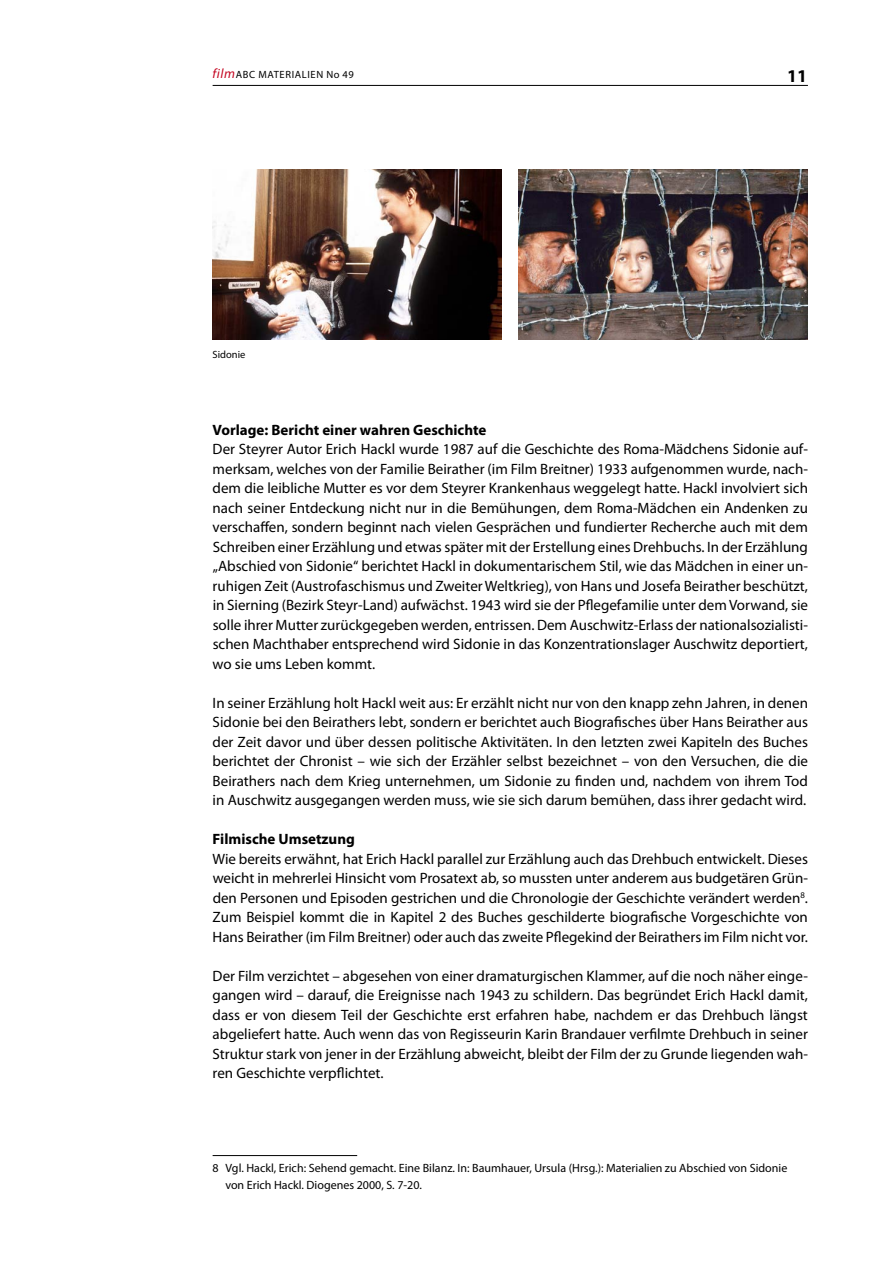
<style>
.page{position:relative;width:893px;height:1263px;background:#fff}
.page>*{position:absolute;margin:0;border:0;box-sizing:border-box;transform-origin:0 0}
.t1{font:700 18px "Myriad Pro";color:#000}
.t2{font:15px/19.5px "Myriad Pro";color:#000;text-align:justify}
.t3{font:700 15px "Myriad Pro";color:#000}
.t4{font:12px/16.5px "Myriad Pro";color:#000}
.t5{font:10.5px "Myriad Pro";letter-spacing:.06em;color:#000}
.s1{font-style:italic;font-size:13.5px;color:#c3041f}
</style>
<div class="page">
<hr style="left:213px;top:1155px;width:144px;height:1px;background:#000">
<hr style="left:213px;top:85px;width:595px;height:1px;background:#000">
<img style="left:213px;top:169px;width:289px;height:170px">
<img style="left:519px;top:169px;width:289px;height:170px">
<p class="t5" style="left:213px;top:68px;width:143px"><span class="s1">film</span>ABC Materialien No 49</p>
<p class="t1" style="left:787px;top:64px;width:21px">11</p>
<p class="t5" style="left:213px;top:348px;width:34px">Sidonie</p>
<p class="t3" style="left:213px;top:420px;width:275px">Vorlage: Bericht einer wahren Geschichte</p>
<p class="t2" style="left:213px;top:439px;width:597px">Der Steyrer Autor Erich Hackl wurde 1987 auf die Geschichte des Roma-Mädchens Sidonie auf&shy;merksam, welches von der Familie Beirather (im Film Breitner) 1933 aufgenommen wurde, nach&shy;dem die leibliche Mutter es vor dem Steyrer Krankenhaus weggelegt hatte. Hackl involviert sich nach seiner Entdeckung nicht nur in die Bemühungen, dem Roma-Mädchen ein Andenken zu verschaffen, sondern beginnt nach vielen Gesprächen und fundierter Recherche auch mit dem Schreiben einer Erzählung und etwas später mit der Erstellung eines Drehbuchs. I n der Erzählung „Abschied von Sidonie“ berichtet Hackl in dokumentarischem Stil, wie das Mädchen in einer un&shy;ruhigen Zeit (Austrofaschismus und Zweiter Weltkrieg), von Hans und Josefa Beirather beschützt, in Sierning (Bezirk Steyr-Land) aufwächst. 1943 wird sie der Pflegefamilie unter dem Vorwand, sie solle ihrer Mutter zurückgegeben werden, entrissen. Dem Auschwitz-Erlass der nationalsozialisti&shy;schen Machthaber entsprechend wird Sidonie in das Konzentrationslager Auschwitz deportiert, wo sie ums Leben kommt.</p>
<p class="t2" style="left:213px;top:693px;width:597px">I n seiner Erzählung holt Hackl weit aus: Er erzählt nicht nur von den knapp zehn Jahren, in denen Sidonie bei den Beirathers lebt, sondern er berichtet auch Biografisches über Hans Beirather aus der Zeit davor und über dessen politische Aktivitäten. I n den letzten zwei Kapiteln des Buches berichtet der Chronist – wie sich der Erzähler selbst bezeichnet – von den Versuchen, die die Beirathers nach dem Krieg unternehmen, um Sidonie zu finden und, nachdem von ihrem Tod in Auschwitz ausgegangen werden muss, wie sie sich darum bemühen, dass ihrer gedacht wird.</p>
<p class="t3" style="left:213px;top:829px;width:144px">Filmische Umsetzung</p>
<p class="t2" style="left:213px;top:849px;width:597px">Wie bereits erwähnt, hat Erich Hackl parallel zur Erzählung auch das Drehbuch entwickelt. Dieses weicht in mehrerlei H insicht vom Prosatext ab, so mussten unter anderem aus budgetären Grün&shy;den Personen und Episoden gestrichen und die Chronologie der Geschichte verändert werden<sup>8</sup>.<br>Zum Beispiel kommt die in Kapitel 2 des Buches geschilderte biografische Vorgeschichte von Hans Beirather (im Film Breitner) oder auch das zweite Pflegekind der Beirathers im Film nicht vor.</p>
<p class="t2" style="left:213px;top:966px;width:597px">Der Film verzichtet – abgesehen von einer dramaturgischen Klammer, auf die noch näher einge&shy;gangen wird – darauf, die Ereignisse nach 1943 zu schildern. Das begründet Erich Hackl damit, dass er von diesem Teil der Geschichte erst erfahren habe, nachdem er das Drehbuch längst abgeliefert hatte. Auch wenn das von Regisseurin Karin Brandauer verfilmte Drehbuch in seiner Struktur stark von jener in der Erzählung abweicht, bleibt der Film der zu Grunde liegenden wah&shy;ren Geschichte verpflichtet.</p>
<p class="t4" style="left:225px;top:1159px;width:563px;text-indent:-13px">8 Vgl. Hackl, Erich: Sehend gemacht. Eine Bilanz. I n: Baumhauer, Ursula (H rsg.): Materialien zu Abschied von Sidonie von Erich Hackl. Diogenes 2000, S. 7-20.</p>
</div>
